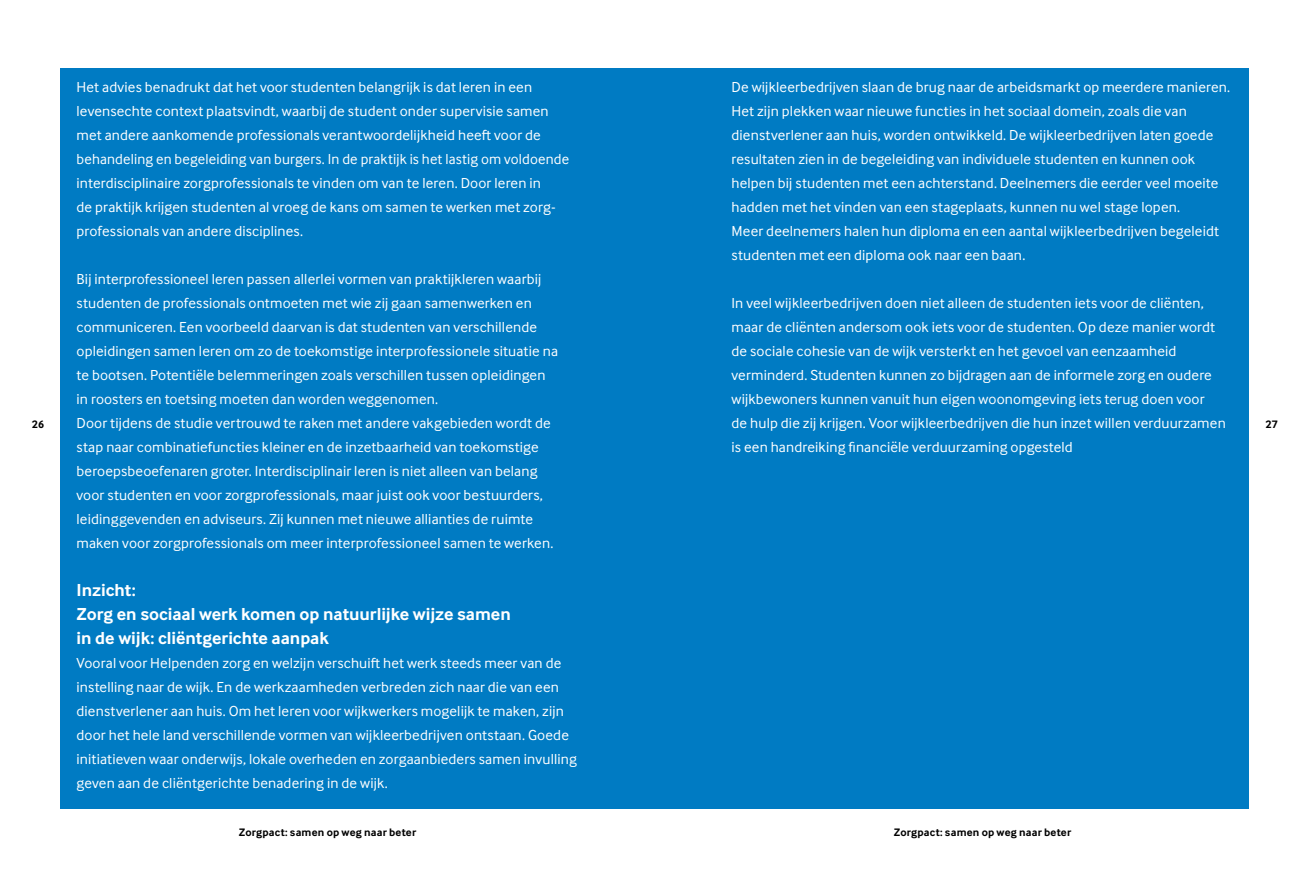
<style>
.page{position:relative;width:1310px;height:872px;background:#fff}
.page>*{position:absolute;margin:0;border:0;box-sizing:border-box;transform-origin:0 0}
.t1{font:700 18px/24px "Inter Face";color:#fff}
.t2{font:15px/24px "Inter Face";letter-spacing:.01em;color:#fff}
.t3{font:700 11.25px "Inter Face";letter-spacing:.015em;color:#000}
</style>
<div class="page">
<div style="left:61px;top:68px;width:1188px;height:740px;background:#007bc3"></div>
<p class="t2" style="left:77px;top:75px;width:494px">Het advies benadrukt dat het voor studenten belangrijk is dat leren in een levensechte context plaatsvindt, waarbij de student onder supervisie samen met andere aankomende professionals verantwoordelijkheid heeft voor de behandeling en begeleiding van burgers. In de praktijk is het lastig om voldoende interdisciplinaire zorgprofessionals te vinden om van te leren. Door leren in<br>de praktijk krijgen studenten al vroeg de kans om samen te werken met zorg&shy;professionals van andere disciplines.</p>
<p class="t2" style="left:77px;top:267px;width:483px">Bij interprofessioneel leren passen allerlei vormen van praktijkleren waarbij studenten de professionals ontmoeten met wie zij gaan samenwerken en communiceren. Een voorbeeld daarvan is dat studenten van verschillende opleidingen samen leren om zo de toekomstige interprofessionele situatie na te bootsen. Potentiële belemmeringen zoals verschillen tussen opleidingen in roosters en toetsing moeten dan worden weggenomen.<br>Door tijdens de studie vertrouwd te raken met andere vakgebieden wordt de stap naar combinatiefuncties kleiner en de inzetbaarheid van toekomstige beroepsbeoefenaren groter. Interdisciplinair leren is niet alleen van belang voor studenten en voor zorgprofessionals, maar juist ook voor bestuurders, leidinggevenden en adviseurs. Zij kunnen met nieuwe allianties de ruimte maken voor zorgprofessionals om meer interprofessioneel samen te werken.</p>
<p class="t1" style="left:77px;top:578px;width:436px">Inzicht:<br>Zorg en sociaal werk komen op natuurlijke wijze samen in de wijk: cliëntgerichte aanpak</p>
<p class="t2" style="left:77px;top:651px;width:502px">Vooral voor Helpenden zorg en welzijn verschuift het werk steeds meer van de instelling naar de wijk. En de werkzaamheden verbreden zich naar die van een dienstverlener aan huis. Om het leren voor wijkwerkers mogelijk te maken, zijn door het hele land verschillende vormen van wijkleerbedrijven ontstaan. Goede initiatieven waar onderwijs, lokale overheden en zorgaanbieders samen invulling geven aan de cliëntgerichte benadering in de wijk.</p>
<p class="t2" style="left:731px;top:75px;width:500px">De wijkleerbedrijven slaan de brug naar de arbeidsmarkt op meerdere manieren.<br>Het zijn plekken waar nieuwe functies in het sociaal domein, zoals die van dienstverlener aan huis, worden ontwikkeld. De wijkleerbedrijven laten goede resultaten zien in de begeleiding van individuele studenten en kunnen ook helpen bij studenten met een achterstand. Deelnemers die eerder veel moeite hadden met het vinden van een stageplaats, kunnen nu wel stage lopen.<br>Meer deelnemers halen hun diploma en een aantal wijkleerbedrijven begeleidt studenten met een diploma ook naar een baan.</p>
<p class="t2" style="left:731px;top:291px;width:496px">In veel wijkleerbedrijven doen niet alleen de studenten iets voor de cliënten, maar de cliënten andersom ook iets voor de studenten. Op deze manier wordt de sociale cohesie van de wijk versterkt en het gevoel van eenzaamheid verminderd. Studenten kunnen zo bijdragen aan de informele zorg en oudere wijkbewoners kunnen vanuit hun eigen woonomgeving iets terug doen voor<br>de hulp die zij krijgen. Voor wijkleerbedrijven die hun inzet willen verduurzamen is een handreiking financiële verduurzaming opgesteld</p>
<p class="t3" style="left:32px;top:418px;width:14px">26</p>
<p class="t3" style="left:1265px;top:418px;width:14px">27</p>
<p class="t3" style="left:239px;top:826px;width:179px">Zorgpact: samen op weg naar beter</p>
<p class="t3" style="left:893px;top:826px;width:179px">Zorgpact: samen op weg naar beter</p>
</div>
